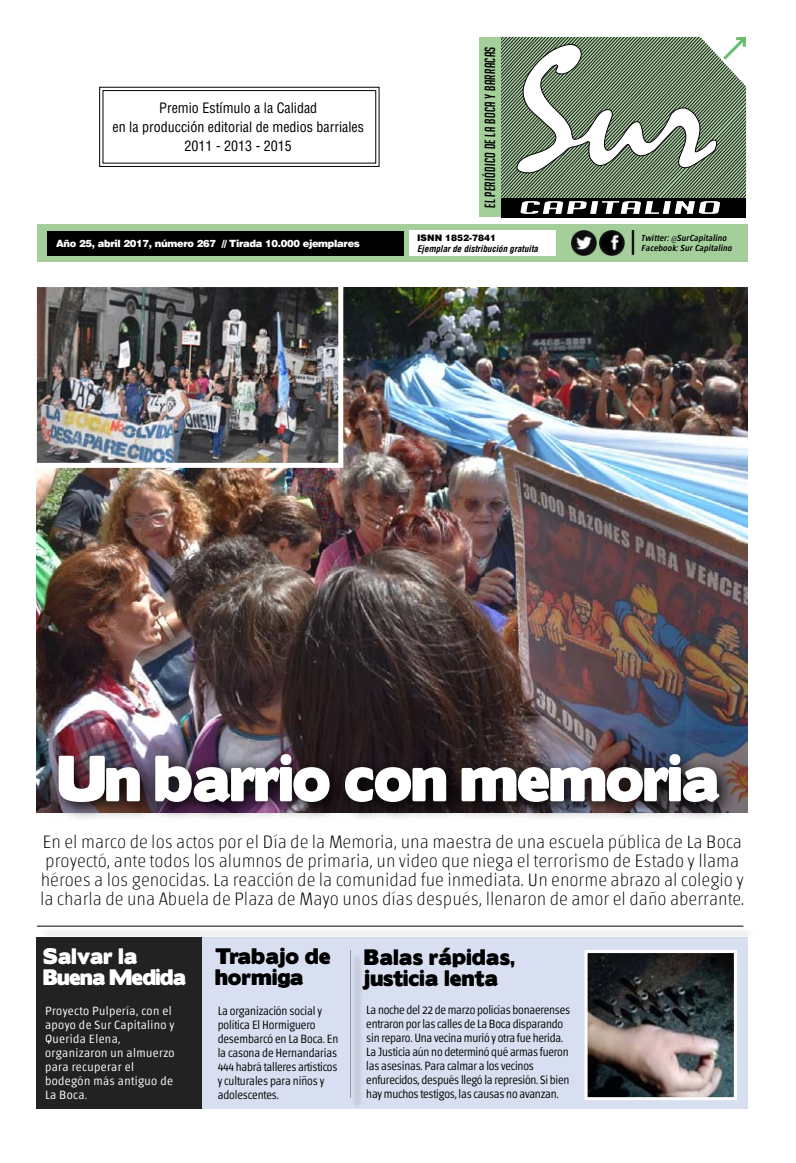
<style>
.page{position:relative;width:796px;height:1163px;background:#fff}
.page>*{position:absolute;margin:0;border:0;box-sizing:border-box;transform-origin:0 0}
.t1{font:58px "Boris Black Bloxx";letter-spacing:-.02em;color:#fff}
.t2{font:26px "Tahoma";color:#000}
.t3{font:20px/21px "Boris Black Bloxx";letter-spacing:.01em;color:#000}
.t4{font:20px/21px "Boris Black Bloxx";letter-spacing:-.03em;color:#fff}
.t5{font:100 18px/19px "Chaco";color:#000}
.t6{font:italic 17.8px "Big Noodle Titling";letter-spacing:.01em;color:#fff;scale:3.5 1}
.t7{font:italic 14.4px "Big Noodle Titling";letter-spacing:.02em;color:#000}
.t8{font:condensed 14px/19px "Helvetica";color:#000;text-align:center}
.t9{font:300 12px/14px "Chaco";letter-spacing:-.02em;color:#000;scale:.94 1}
.t10{font:300 12px/14px "Chaco";letter-spacing:.03em;color:#fff}
.t11{font:900 10px "Helvetica";letter-spacing:-.03em;color:#fff}
.t12{font:9px "Helve Con Bol Obl";color:#000}
.t13{font:900 9px "Helvetica";color:#000}
.t14{font:italic 500 8.8px "Chaco";letter-spacing:.02em;color:#000}
</style>
<div class="page">
<div style="left:37px;top:224px;width:710px;height:38px;background:#a4ce9a"></div>
<div style="left:48px;top:231px;width:356px;height:24px;background:#000"></div>
<div style="left:408px;top:231px;width:147px;height:25px;background:#fff"></div>
<img style="left:571px;top:230px;width:24px;height:25px">
<img style="left:599px;top:230px;width:25px;height:25px">
<div style="left:479px;top:37px;width:21px;height:180px;background:#a4ce9a"></div>
<svg style="left:490px;top:36px;width:257px;height:181px"></svg>
<div style="left:168px;top:937px;width:579px;height:171px;background:#d7dff0"></div>
<div style="left:39px;top:927px;width:715px;height:11px;background:#f4f4f4"></div>
<hr style="left:37px;top:925px;width:706px;height:1px;background:#000">
<img style="left:588px;top:953px;width:144px;height:142px">
<div style="left:584px;top:949px;width:152px;height:150px;border:3px solid #fff"></div>
<div style="left:36px;top:937px;width:165px;height:171px;background:#222223"></div>
<div style="left:351px;top:952px;width:12px;height:157px;background:#ccd3e3"></div>
<hr style="left:350px;top:949px;width:1px;height:148px;background:#95979a">
<div style="left:500px;top:198px;width:245px;height:19px;background:#000"></div>
<svg style="left:99px;top:87px;width:280px;height:80px"></svg>
<div style="left:103px;top:90px;width:273px;height:73px;border:1px solid #000"></div>
<img style="left:37px;top:287px;width:710px;height:525px">
<img style="left:38px;top:288px;width:299px;height:174px">
<div style="left:32px;top:282px;width:311px;height:186px;border:5px solid #fff"></div>
<img style="left:46px;top:743px;width:691px;height:76px">
<p class="t8" style="left:112px;top:98px;width:253px">Premio Estímulo a la Calidad<br>en la producción editorial de medios barriales<br>2011 - 2013 - 2015</p>
<p class="t11" style="left:56px;top:237px;width:305px">Año 25, abril 2017, número 267 // Tirada 10.000 ejemplares</p>
<p class="t7" style="left:482px;top:208px;width:163px;rotate:-90deg">EL PERIÓDICO DE LA BOCA Y BARRACAS</p>
<h3 class="t6" style="left:518px;top:198px;width:59px">CAPITALINO</h3>
<p class="t13" style="left:417px;top:232px;width:81px">ISNN 1852-7841</p>
<p class="t12" style="left:417px;top:243px;width:122px">Ejemplar de distribución gratuita</p>
<h2 class="t2" style="left:627px;top:223px;width:11px">|</h2>
<p class="t14" style="left:641px;top:233px;width:87px">Twitter: @SurCapitalino</p>
<p class="t14" style="left:641px;top:244px;width:92px">Facebook: Sur Capitalino</p>
<h1 class="t1" style="left:57px;top:734px;width:664px">Un barrio con memoria</h1>
<p class="t5" style="left:40px;top:833px;width:705px">En el marco de los actos por el Día de la Memoria, una maestra de una escuela pública de La Boca proyectó, ante todos los alumnos de primaria, un video que niega el terrorismo de Estado y llama héroes a los genocidas. La reacción de la comunidad fue inmediata. Un enorme abrazo al colegio y la charla de una Abuela de Plaza de Mayo unos días después, llenaron de amor el daño aberrante.</p>
<h3 class="t4" style="left:43px;top:946px;width:144px">Salvar la<br>Buena Medida</h3>
<p class="t10" style="left:45px;top:1004px;width:131px">Proyecto Pulpería, con el apoyo de Sur Capitalino y<br>Querida Elena, organizaron un almuerzo para recuperar el bodegón más antiguo de<br>La Boca.</p>
<h3 class="t3" style="left:215px;top:946px;width:117px">Trabajo de hormiga</h3>
<h3 class="t3" style="left:364px;top:947px;width:152px">Balas rápidas, justicia lenta</h3>
<p class="t9" style="left:217px;top:1004px;width:130px">La organización social y política El Hormiguero desembarcó en La Boca. En la casona de Hernandarias<br>444 habrá talleres artísticos y culturales para niños y adolescentes.</p>
<p class="t9" style="left:366px;top:1003px;width:218px">La noche del 22 de marzo policías bonaerenses entraron por las calles de La Boca disparando sin reparo. Una vecina murió y otra fue herida.<br>La Justicia aún no determinó qué armas fueron las asesinas. Para calmar a los vecinos enfurecidos, después llegó la represión. Si bien hay muchos testigos, las causas no avanzan.</p>
</div>
